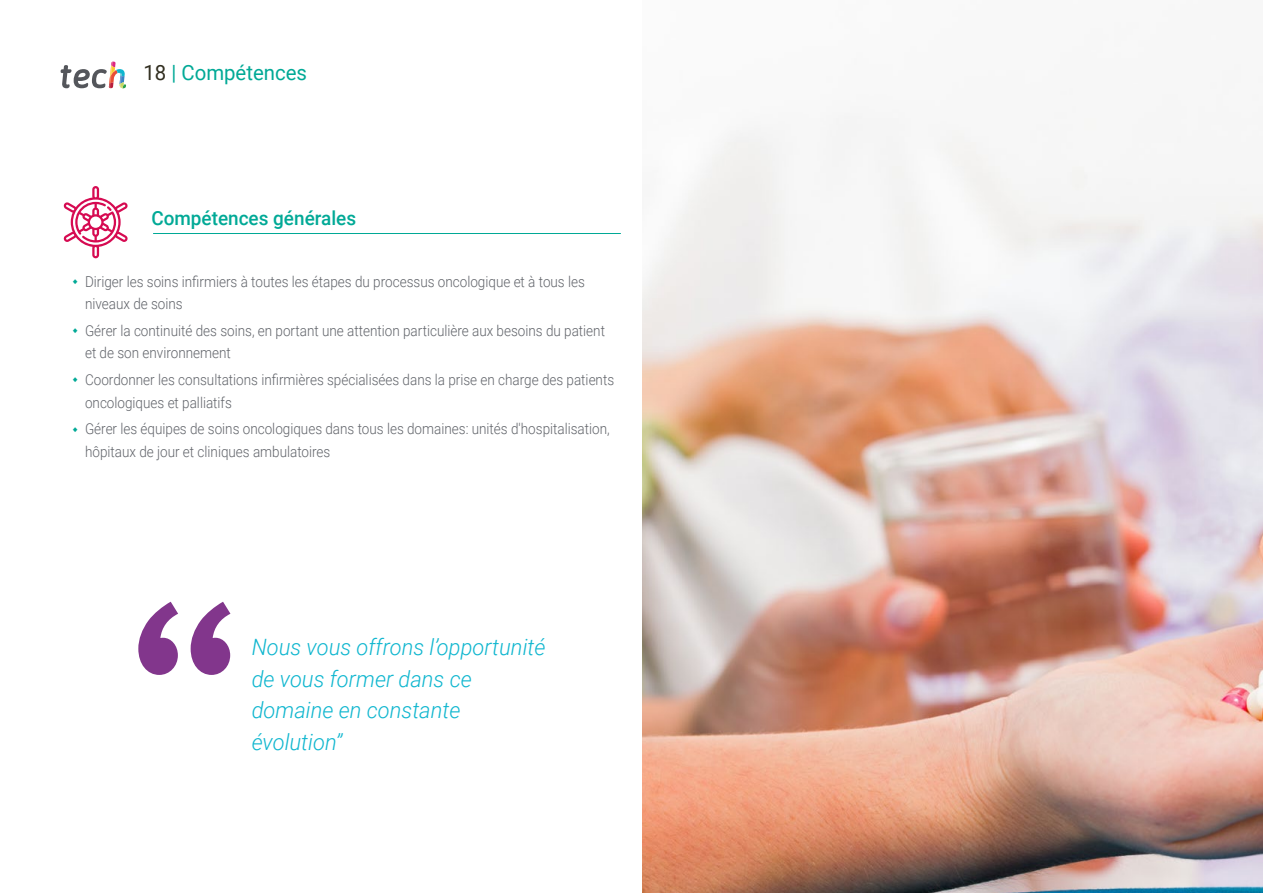
<style>
.page{position:relative;width:1263px;height:893px;background:#fff}
.page>*{position:absolute;margin:0;border:0;box-sizing:border-box;transform-origin:0 0}
.t1{font:italic 300 22.5px/31.5px "Roboto";color:#0fb6cf}
.t2{font:21px "Roboto";color:#00a996}
.t3{font:500 19.5px "Roboto";color:#00a996}
.t4{font:300 15px/22.5px "Roboto";color:#61646a;scale:.9 1}
.s1{color:#312e20}
</style>
<div class="page">
<hr style="left:153px;top:233px;width:468px;height:1px;background:#00a996">
<svg style="left:63px;top:186px;width:65px;height:72px"></svg>
<img style="left:642px;top:116px;width:621px;height:777px">
<svg style="left:61px;top:62px;width:65px;height:27px"></svg>
<svg style="left:138px;top:602px;width:92px;height:73px"></svg>
<h2 class="t2" style="left:144px;top:57px;width:165px"><span class="s1">18</span> | Compétences</h2>
<h3 class="t3" style="left:151px;top:205px;width:206px">Compétences générales</h3>
<p class="t4" style="left:85px;top:269px;width:557px">Diriger les soins infirmiers à toutes les étapes du processus oncologique et à tous les niveaux de soins</p>
<p class="t4" style="left:85px;top:319px;width:579px">Gérer la continuité des soins, en portant une attention particulière aux besoins du patient et de son environnement</p>
<p class="t4" style="left:85px;top:368px;width:589px">Coordonner les consultations infirmières spécialisées dans la prise en charge des patients oncologiques et palliatifs</p>
<p class="t4" style="left:85px;top:417px;width:584px">Gérer les équipes de soins oncologiques dans tous les domaines: unités d'hospitalisation, hôpitaux de jour et cliniques ambulatoires</p>
<h1 class="t1" style="left:252px;top:631px;width:295px">Nous vous offrons l’opportunité de vous former dans ce domaine en constante évolution’’</h1>
</div>
